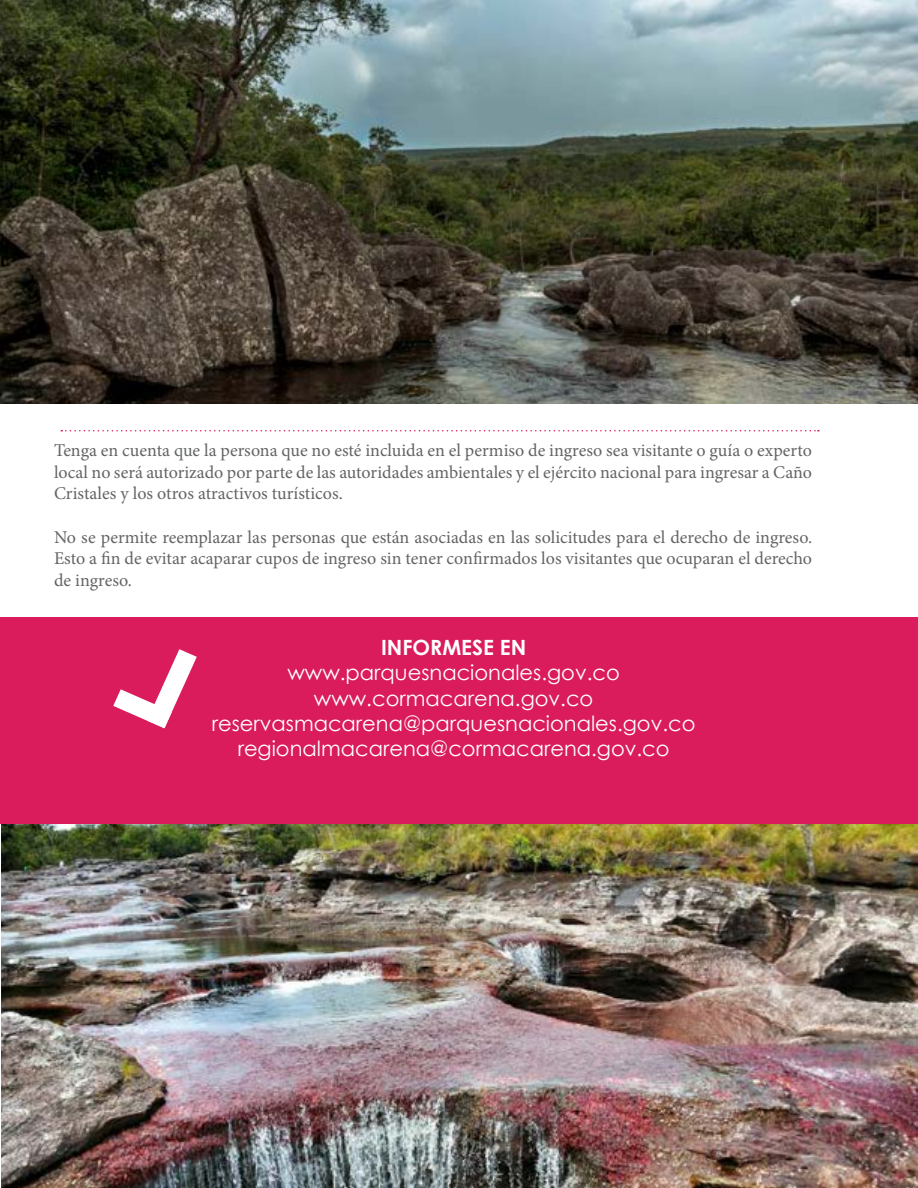
<style>
.page{position:relative;width:918px;height:1188px;background:#fff}
.page>*{position:absolute;margin:0;border:0;box-sizing:border-box;transform-origin:0 0}
.t1{font:21px/25.2px "Century Gothic";color:#fff;text-align:center}
.t2{font:700 21px "Century Gothic";color:#fff}
.t3{font:18px/21.6px "Minion Pro";color:#636466;text-align:justify}
</style>
<div class="page">
<img style="left:0;top:0;width:918px;height:404px">
<img style="left:1px;top:783px;width:917px;height:405px">
<svg style="left:61px;top:430px;width:758px;height:2px"></svg>
<div style="left:0;top:617px;width:917px;height:207px;background:#da1c5c"></div>
<svg style="left:113px;top:649px;width:84px;height:79px"></svg>
<p class="t3" style="left:54px;top:440px;width:760px">Tenga en cuenta que la persona que no esté incluida en el permiso de ingreso sea visitante o guía o experto local no será autorizado por parte de las autoridades ambientales y el ejército nacional para ingresar a Caño Cristales y los otros atractivos turísticos.</p>
<p class="t3" style="left:54px;top:526px;width:760px">No se permite reemplazar las personas que están asociadas en las solicitudes para el derecho de ingreso.<br>Esto a fin de evitar acaparar cupos de ingreso sin tener confirmados los visitantes que ocuparan el derecho de ingreso.</p>
<p class="t2" style="left:381px;top:632px;width:147px">INFORMESE EN</p>
<p class="t1" style="left:212px;top:660px;width:485px">www.parquesnacionales.gov.co www.cormacarena.gov.co reservasmacarena@parquesnacionales.gov.co regionalmacarena@cormacarena.gov.co</p>
</div>
